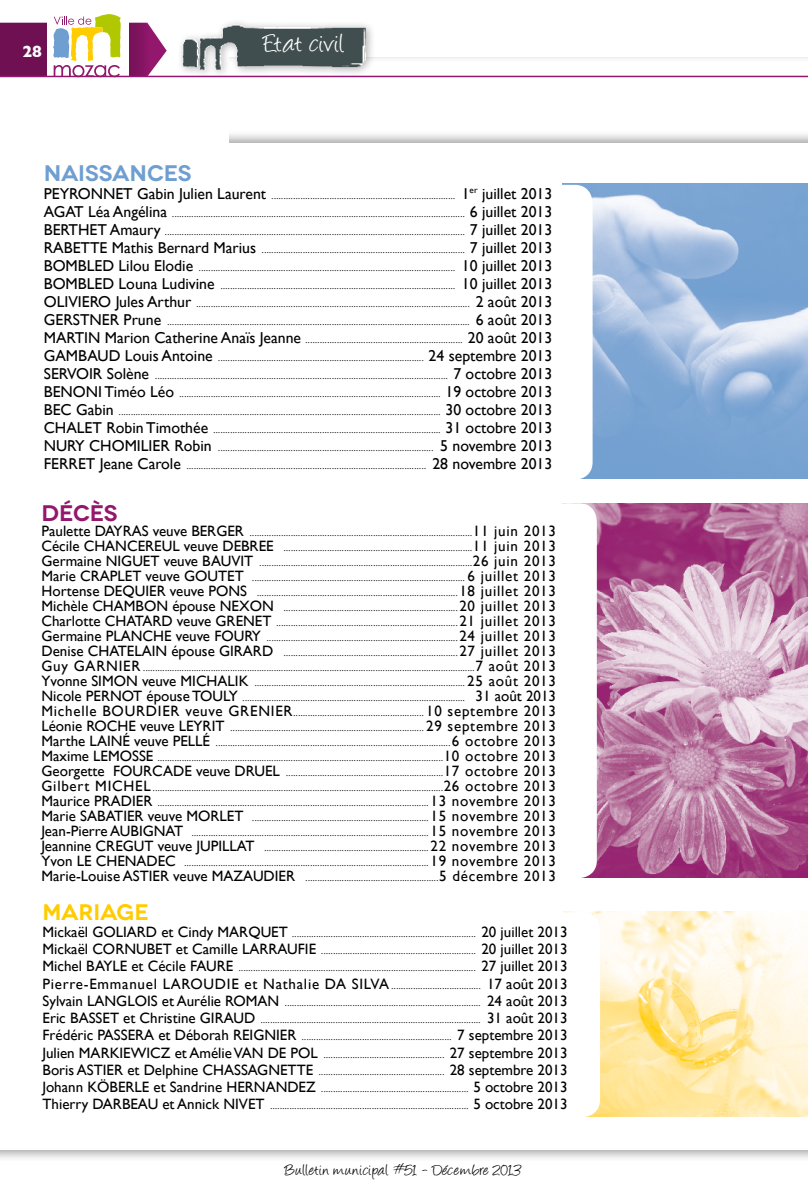
<style>
.page{position:relative;width:808px;height:1191px;background:#fff}
.page>*{position:absolute;margin:0;border:0;box-sizing:border-box;transform-origin:0 0}
.t1{font:30px "Angelina";letter-spacing:.015em;color:#fff}
.t2{font:600 22.5px "Novecentowide";letter-spacing:-.01em;color:#6f9ed0}
.t3{font:600 22.5px "Novecentowide";letter-spacing:-.015em;color:#fecc00}
.t4{font:600 22.5px "Novecentowide";letter-spacing:-.02em;color:#93176d}
.t5{font:18px "Angelina";letter-spacing:.02em;color:#000}
.t6{font:700 16.5px "Gill Sans";color:#fff}
.t7{font:15px "Gill Sans";letter-spacing:.05em;color:#000}
.t8{font:9px/15px "Gill Sans";color:#000;text-align:justify}
.s1{font-size:15.75px}
.s2{font-size:15px}
.s3{font-size:9px}
</style>
<div class="page">
<div style="left:228px;top:57px;width:580px;height:87px;background:#000;opacity:.35"></div>
<svg style="left:0;top:14px;width:167px;height:62px"></svg>
<div style="left:177px;top:19px;width:199px;height:61px;background:#000;opacity:.3"></div>
<img style="left:182px;top:25px;width:184px;height:45px">
<img style="left:563px;top:184px;width:244px;height:295px">
<svg style="left:563px;top:185px;width:30px;height:294px"></svg>
<img style="left:597px;top:503px;width:210px;height:374px">
<svg style="left:562px;top:503px;width:35px;height:375px"></svg>
<img style="left:564px;top:911px;width:244px;height:205px">
<svg style="left:563px;top:912px;width:37px;height:205px"></svg>
<hr style="left:807px;top:76px;width:1px;height:194px;background:#e8edbf">
<hr style="left:807px;top:231px;width:1px;height:270px;background:#fce3d6">
<div style="left:0;top:1148px;width:808px;height:43px;background:#000;opacity:.35"></div>
<hr style="left:0;top:76px;width:808px;height:1px;background:#93176d">
<h3 class="t6" style="left:23px;top:42px;width:21px">28</h3>
<h1 class="t1" style="left:263px;top:31px;width:83px">Etat civil</h1>
<h2 class="t2" style="left:44px;top:159px;width:149px">NAISSANCES</h2>
<p class="t8" style="left:44px;top:186px;width:510px;line-height:18px"><span class="s1">PEYRONNET Gabin Julien Laurent</span> ............................................................................ <span class="s1">1</span><sup>er</sup> <span class="s1">juillet 2013<br>AGAT Léa Angélina</span> ......................................................................................................................... <span class="s1">6 juillet 2013<br>BERTHET Amaury</span> ............................................................................................................................ <span class="s1">7 juillet 2013<br>RABETTE Mathis Bernard Marius</span> .................................................................................... <span class="s1">7 juillet 2013<br>BOMBLED Lilou Elodie</span> .......................................................................................................... <span class="s1">10 juillet 2013<br>BOMBLED Louna Ludivine</span> ................................................................................................. <span class="s1">10 juillet 2013<br>OLIVIERO Jules Arthur</span> ................................................................................................................. <span class="s1">2 août 2013<br>GERSTNER Prune</span> ............................................................................................................................. <span class="s1">6 août 2013<br>MARTIN Marion Catherine Anaïs Jeanne</span> ................................................................. <span class="s1">20 août 2013<br>GAMBAUD Louis Antoine</span> ..................................................................................... <span class="s1">24 septembre 2013<br>SERVOIR Solène</span> ......................................................................................................................... <span class="s1">7 octobre 2013<br>BENONI Timéo Léo</span> ............................................................................................................ <span class="s1">19 octobre 2013<br>BEC Gabin</span> ..................................................................................................................................... <span class="s1">30 octobre 2013<br>CHALET Robin Timothée</span> .............................................................................................. <span class="s1">31 octobre 2013<br>NURY CHOMILIER Robin</span> ......................................................................................... <span class="s1">5 novembre 2013<br>FERRET Jeane Carole</span> ................................................................................................... <span class="s1">28 novembre 2013</span></p>
<h2 class="t4" style="left:41px;top:500px;width:78px">DéCèS</h2>
<p class="t8" style="left:41px;top:525px;width:516px"><span class="s2">Paulette DAYRAS veuve BERGER</span> ............................................................................................<span class="s2">11 juin 2013<br>Cécile CHANCEREUL veuve DEBREE</span> ..............................................................................<span class="s2">11 juin 2013<br>Germaine NIGUET veuve BAUVIT</span> ........................................................................................<span class="s2">26 juin 2013<br>Marie CRAPLET veuve GOUTET</span> ........................................................................................ <span class="s2">6 juillet 2013<br>Hortense DEQUIER veuve PONS</span> ...................................................................................<span class="s2">18 juillet 2013<br>Michèle CHAMBON épouse NEXON</span> ........................................................................<span class="s2">20 juillet 2013<br>Charlotte CHATARD veuve GRENET</span> ...........................................................................<span class="s2">21 juillet 2013<br>Germaine PLANCHE veuve FOURY</span> ...............................................................................<span class="s2">24 juillet 2013<br>Denise CHATELAIN épouse GIRARD</span> ........................................................................<span class="s2">27 juillet 2013<br>Guy GARNIER</span> .........................................................................................................................................<span class="s2">7 août 2013<br>Yvonne SIMON veuve MICHALIK</span> ....................................................................................... <span class="s2">25 août 2013<br>Nicole PERNOT épouse TOULY</span> ............................................................................................ <span class="s2">31 août 2013<br>Michelle BOURDIER veuve GRENIER</span>...................................................... <span class="s2">10 septembre 2013<br>Léonie ROCHE veuve LEYRIT</span> ................................................................................ <span class="s2">29 septembre 2013<br>Marthe LAINÉ veuve PELLÉ</span> .................................................................................................<span class="s2">6 octobre 2013<br>Maxime LEMOSSE</span> ......................................................................................................................<span class="s2">10 octobre 2013<br>Georgette FOURCADE veuve DRUEL</span> .................................................................<span class="s2">17 octobre 2013<br>Gilbert MICHEL</span> ........................................................................................................................<span class="s2">26 octobre 2013<br>Maurice PRADIER</span> ................................................................................................................ <span class="s2">13 novembre 2013<br>Marie SABATIER veuve MORLET</span> .........................................................................<span class="s2">15 novembre 2013<br>Jean-Pierre AUBIGNAT</span> .................................................................................................. <span class="s2">15 novembre 2013<br>Jeannine CREGUT veuve JUPILLAT</span> ....................................................................<span class="s2">22 novembre 2013<br>Yvon LE CHENADEC</span> ..................................................................................................... <span class="s2">19 novembre 2013<br>Marie-Louise ASTIER veuve MAZAUDIER</span> .......................................................<span class="s2">5 décembre 2013</span></p>
<h2 class="t3" style="left:43px;top:898px;width:108px">MARIAGE</h2>
<p class="t8" style="left:43px;top:925px;width:526px;line-height:17.2px"><span class="s2">Mickaël GOLIARD et Cindy MARQUET</span> ............................................................................ <span class="s2">20 juillet 2013<br>Mickaël CORNUBET et Camille LARRAUFIE</span> ................................................................ <span class="s2">20 juillet 2013<br>Michel BAYLE et Cécile FAURE</span> .................................................................................................. <span class="s2">27 juillet 2013</span></p>
<h3 class="t7" style="left:43px;top:974px;width:527px">Pierre-Emmanuel LAROUDIE et Nathalie DA SILVA <span class="s3">.....................................</span> 17 août 2013</h3>
<p class="t8" style="left:43px;top:994px;width:527px;line-height:17.2px"><span class="s2">Sylvain LANGLOIS et Aurélie ROMAN</span> ................................................................................. <span class="s2">24 août 2013<br>Eric BASSET et Christine GIRAUD</span> ........................................................................................... <span class="s2">31 août 2013<br>Frédéric PASSERA et Déborah REIGNIER</span> .............................................................. <span class="s2">7 septembre 2013<br>Julien MARKIEWICZ et Amélie VAN DE POL</span> .................................................. <span class="s2">27 septembre 2013<br>Boris ASTIER et Delphine CHASSAGNETTE</span> .................................................... <span class="s2">28 septembre 2013<br>Johann KÖBERLE et Sandrine HERNANDEZ</span> ............................................................. <span class="s2">5 octobre 2013<br>Thierry DARBEAU et Annick NIVET</span> .................................................................................. <span class="s2">5 octobre 2013</span></p>
<h3 class="t5" style="left:285px;top:1162px;width:237px">Bulletin municipal #51 - Décembre 2013</h3>
</div>
